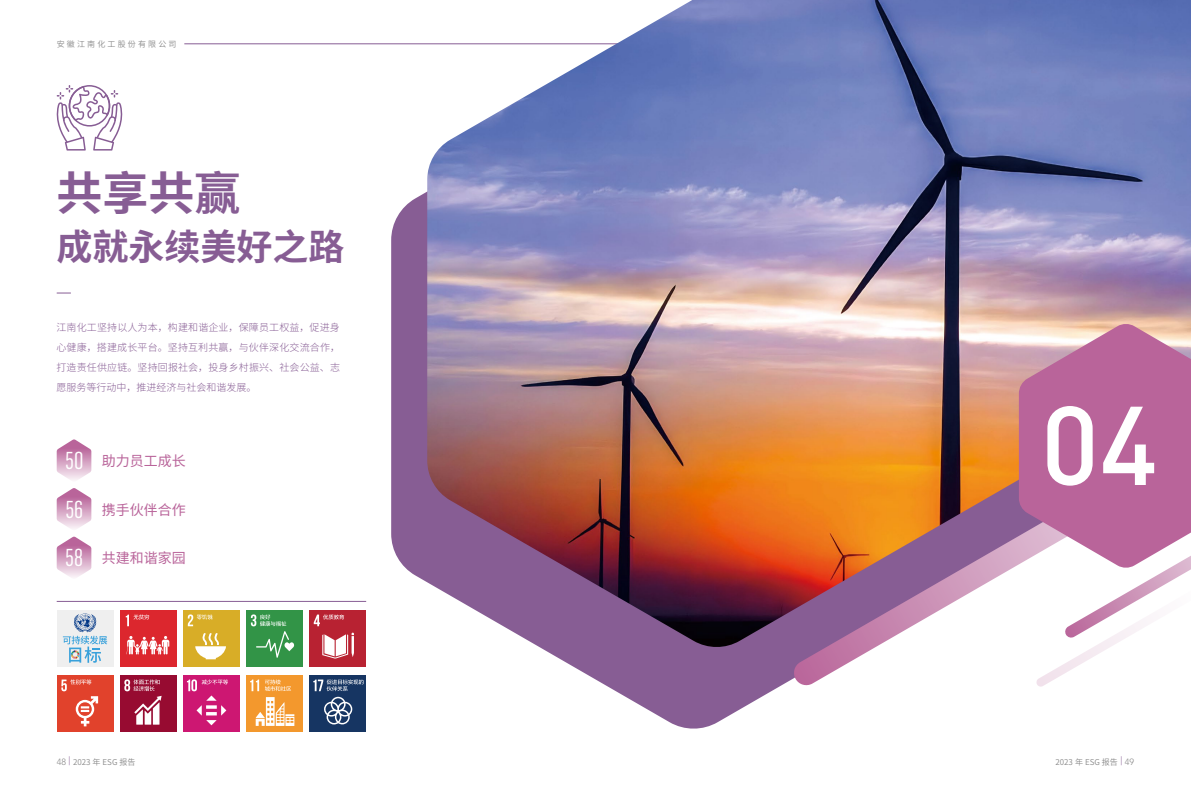
<style>
.page{position:relative;width:1191px;height:808px;background:#fff}
.page>*{position:absolute;margin:0;border:0;box-sizing:border-box;transform-origin:0 0}
.t1{font:500 110px "DIN";color:#fff}
.t2{font:700 46px "Source Han Sans CN";color:#875d94}
.t3{font:700 36px "Source Han Sans CN";color:#875d94}
.t4{font:24px/48.6px "Flama Condensed";color:#fff;text-align:justify}
.t5{font:14px "Source Han Sans CN";color:#b9649a}
.t6{font:300 10px/20px "Source Han Sans CN";letter-spacing:.015em;color:#875d94;text-align:justify}
.t7{font:8px "Source Han Sans CN";color:#898989}
.t8{font:8px "Source Han Sans CN";letter-spacing:.27em;color:#898989}
.s1{font-family:"Avenir LT Std";font-weight:300;font-size:9px}
.s2{font-family:"Avenir LT Std";font-weight:300;font-size:9px;color:#875d94}
</style>
<div class="page">
<hr style="left:184px;top:44px;width:604px;height:1px;background:#875d94">
<svg style="left:391px;top:43px;width:401px;height:686px"></svg>
<svg style="left:792px;top:649px;width:80px;height:37px"></svg>
<img style="left:427px;top:0;width:764px;height:649px">
<svg style="left:1019px;top:323px;width:172px;height:245px;background:#c075a2"></svg>
<svg style="left:57px;top:439px;width:34px;height:41px"></svg>
<svg style="left:57px;top:488px;width:34px;height:90px"></svg>
<svg style="left:57px;top:292px;width:14px;height:1px"></svg>
<hr style="left:57px;top:601px;width:309px;height:1px;background:#875d94">
<div style="left:57px;top:610px;width:56px;height:56px;background:#efefef"></div>
<svg style="left:63px;top:613px;width:44px;height:50px"></svg>
<div style="left:120px;top:610px;width:57px;height:56px;background:#dc272e"></div>
<svg style="left:126px;top:614px;width:23px;height:12px"></svg>
<svg style="left:126px;top:636px;width:43px;height:18px"></svg>
<div style="left:183px;top:610px;width:57px;height:56px;background:#d8ad27"></div>
<svg style="left:188px;top:614px;width:24px;height:12px"></svg>
<svg style="left:195px;top:633px;width:31px;height:26px"></svg>
<div style="left:246px;top:610px;width:57px;height:56px;background:#329447"></div>
<svg style="left:251px;top:614px;width:43px;height:44px"></svg>
<div style="left:309px;top:610px;width:57px;height:56px;background:#b82232"></div>
<svg style="left:314px;top:614px;width:30px;height:12px"></svg>
<svg style="left:322px;top:633px;width:32px;height:25px"></svg>
<div style="left:57px;top:675px;width:56px;height:56px;background:#e1422c"></div>
<svg style="left:61px;top:679px;width:37px;height:47px"></svg>
<div style="left:120px;top:675px;width:57px;height:56px;background:#970b31"></div>
<svg style="left:124px;top:679px;width:38px;height:46px"></svg>
<div style="left:183px;top:675px;width:57px;height:56px;background:#cd1772"></div>
<svg style="left:187px;top:679px;width:41px;height:46px"></svg>
<div style="left:246px;top:675px;width:57px;height:56px;background:#f3982d"></div>
<svg style="left:250px;top:679px;width:9px;height:12px"></svg>
<svg style="left:265px;top:679px;width:26px;height:12px"></svg>
<svg style="left:256px;top:697px;width:38px;height:29px"></svg>
<div style="left:309px;top:675px;width:57px;height:56px;background:#163562"></div>
<svg style="left:313px;top:679px;width:50px;height:12px"></svg>
<svg style="left:324px;top:697px;width:28px;height:27px"></svg>
<svg style="left:56px;top:85px;width:67px;height:66px"></svg>
<svg style="left:1035px;top:556px;width:156px;height:131px"></svg>
<p class="t8" style="left:57px;top:40px;width:121px">安徽江南化工股份有限公司</p>
<h2 class="t2" style="left:56px;top:169px;width:185px">共享共赢</h2>
<h3 class="t3" style="left:56px;top:228px;width:289px">成就永续美好之路</h3>
<p class="t6" style="left:56px;top:317px;width:285px">江南化工坚持以人为本，构建和谐企业，保障员工权益，促进身心健康，搭建成长平台。坚持互利共赢，与伙伴深化交流合作，打造责任供应链。坚持回报社会，投身乡村振兴、社会公益、志愿服务等行动中，推进经济与社会和谐发展。</p>
<h3 class="t4" style="left:65px;top:436px;width:20px">50<br>56<br>58</h3>
<h3 class="t5" style="left:102px;top:454px;width:86px">助力员工成长</h3>
<h3 class="t5" style="left:102px;top:502px;width:86px">携手伙伴合作</h3>
<h3 class="t5" style="left:102px;top:551px;width:86px">共建和谐家园</h3>
<h1 class="t1" style="left:1040px;top:375px;width:119px">04</h1>
<p class="t7" style="left:57px;top:757px;width:80px"><span class="s1">48</span> <span class="s2">|</span> 2023 年 ESG 报告</p>
<p class="t7" style="left:1055px;top:757px;width:80px">2023 年 ESG 报告 <span class="s2">|</span> <span class="s1">49</span></p>
</div>
